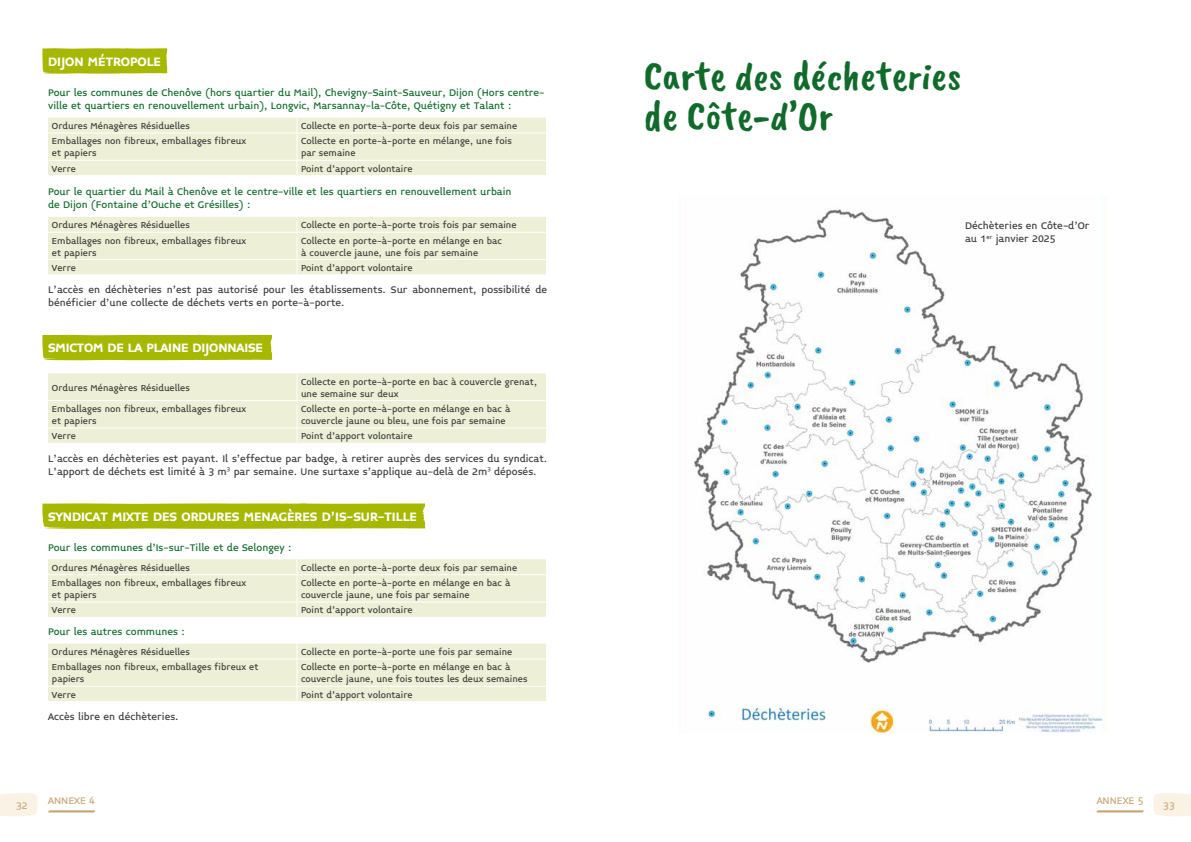
<style>
.page{position:relative;width:1191px;height:842px;background:#fff}
.page>*{position:absolute;margin:0;border:0;box-sizing:border-box;transform-origin:0 0}
.t1{font:42px/40px "Caveat Brush";color:#106b2b}
.t2{font:700 14px "Midiet Sans";color:#fff}
.t3{font:500 11px/13.2px "Midiet Sans";color:#3c3c3b}
.t4{font:500 11px/13.2px "Midiet Sans";color:#106b2b}
.t5{font:500 11px "Midiet Sans";color:#caa879}
.t6{font:500 10px/12px "Midiet Sans";color:#3c3c3b}
</style>
<div class="page">
<svg style="left:0;top:793px;width:38px;height:23px"></svg>
<svg style="left:1153px;top:793px;width:38px;height:23px"></svg>
<svg style="left:48px;top:810px;width:48px;height:3px"></svg>
<svg style="left:1096px;top:810px;width:48px;height:3px"></svg>
<svg style="left:42px;top:48px;width:125px;height:26px;background:#aabb0b"></svg>
<svg style="left:42px;top:503px;width:383px;height:26px;background:#aabb0b"></svg>
<div style="left:48px;top:118px;width:498px;height:57px;background:#edf0d6"></div>
<svg style="left:48px;top:559px;width:498px;height:58px;background:#edf0d7"></svg>
<div style="left:48px;top:217px;width:498px;height:57px;background:#edf0d6"></div>
<div style="left:48px;top:644px;width:498px;height:57px;background:#edf0d6"></div>
<svg style="left:42px;top:334px;width:230px;height:27px;background:#aebd14"></svg>
<div style="left:48px;top:373px;width:498px;height:70px;background:#edf0d6"></div>
<img style="left:679px;top:209px;width:428px;height:524px">
<h2 class="t2" style="left:48px;top:53px;width:114px">DIJON MÉTROPOLE</h2>
<p class="t4" style="left:48px;top:86px;width:498px">Pour les communes de Chenôve (hors quartier du Mail), Chevigny-Saint-Sauveur, Dijon (Hors centre&shy;ville et quartiers en renouvellement urbain), Longvic, Marsannay-la-Côte, Quétigny et Talant :</p>
<p class="t6" style="left:52px;top:120px;width:139px">Ordures Ménagères Résiduelles</p>
<p class="t6" style="left:301px;top:120px;width:218px">Collecte en porte-à-porte deux fois par semaine</p>
<p class="t6" style="left:52px;top:135px;width:196px">Emballages non fibreux, emballages fibreux et papiers</p>
<p class="t6" style="left:301px;top:135px;width:212px">Collecte en porte-à-porte en mélange, une fois par semaine</p>
<p class="t6" style="left:52px;top:163px;width:26px">Verre</p>
<p class="t6" style="left:301px;top:163px;width:113px">Point d’apport volontaire</p>
<p class="t4" style="left:48px;top:185px;width:465px">Pour le quartier du Mail à Chenôve et le centre-ville et les quartiers en renouvellement urbain de Dijon (Fontaine d’Ouche et Grésilles) :</p>
<p class="t6" style="left:52px;top:219px;width:139px">Ordures Ménagères Résiduelles</p>
<p class="t6" style="left:301px;top:219px;width:217px">Collecte en porte-à-porte trois fois par semaine</p>
<p class="t6" style="left:52px;top:235px;width:196px">Emballages non fibreux, emballages fibreux et papiers</p>
<p class="t6" style="left:301px;top:235px;width:203px">Collecte en porte-à-porte en mélange en bac à couvercle jaune, une fois par semaine</p>
<p class="t6" style="left:52px;top:262px;width:26px">Verre</p>
<p class="t6" style="left:301px;top:262px;width:113px">Point d’apport volontaire</p>
<p class="t3" style="left:48px;top:283px;width:500px">L’accès en déchèteries n’est pas autorisé pour les établissements. Sur abonnement, possibilité de bénéficier d’une collecte de déchets verts en porte-à-porte.</p>
<h2 class="t2" style="left:48px;top:340px;width:216px">SMICTOM DE LA PLAINE DIJONNAISE</h2>
<p class="t6" style="left:52px;top:382px;width:139px">Ordures Ménagères Résiduelles</p>
<p class="t6" style="left:301px;top:376px;width:237px">Collecte en porte-à-porte en bac à couvercle grenat, une semaine sur deux</p>
<p class="t6" style="left:52px;top:403px;width:196px">Emballages non fibreux, emballages fibreux et papiers</p>
<p class="t6" style="left:301px;top:403px;width:211px">Collecte en porte-à-porte en mélange en bac à couvercle jaune ou bleu, une fois par semaine</p>
<p class="t6" style="left:52px;top:430px;width:26px">Verre</p>
<p class="t6" style="left:301px;top:430px;width:113px">Point d’apport volontaire</p>
<p class="t3" style="left:48px;top:452px;width:500px">L’accès en déchèteries est payant. Il s’effectue par badge, à retirer auprès des services du syndicat.<br>L’apport de déchets est limité à 3 m<sup>3</sup> par semaine. Une surtaxe s’applique au-delà de 2m<sup>3</sup> déposés.</p>
<h2 class="t2" style="left:48px;top:509px;width:370px">SYNDICAT MIXTE DES ORDURES MENAGÈRES D’IS-SUR-TILLE</h2>
<p class="t4" style="left:48px;top:541px;width:245px">Pour les communes d’Is-sur-Tille et de Selongey :</p>
<p class="t6" style="left:52px;top:562px;width:139px">Ordures Ménagères Résiduelles</p>
<p class="t6" style="left:301px;top:562px;width:218px">Collecte en porte-à-porte deux fois par semaine</p>
<p class="t6" style="left:52px;top:577px;width:196px">Emballages non fibreux, emballages fibreux et papiers</p>
<p class="t6" style="left:301px;top:577px;width:211px">Collecte en porte-à-porte en mélange en bac à couvercle jaune, une fois par semaine</p>
<p class="t6" style="left:52px;top:604px;width:26px">Verre</p>
<p class="t6" style="left:301px;top:604px;width:113px">Point d’apport volontaire</p>
<p class="t4" style="left:48px;top:625px;width:138px">Pour les autres communes :</p>
<p class="t6" style="left:52px;top:646px;width:139px">Ordures Ménagères Résiduelles</p>
<p class="t6" style="left:301px;top:646px;width:213px">Collecte en porte-à-porte une fois par semaine</p>
<p class="t6" style="left:52px;top:661px;width:208px">Emballages non fibreux, emballages fibreux et papiers</p>
<p class="t6" style="left:301px;top:661px;width:228px">Collecte en porte-à-porte en mélange en bac à couvercle jaune, une fois toutes les deux semaines</p>
<p class="t6" style="left:52px;top:689px;width:26px">Verre</p>
<p class="t6" style="left:301px;top:689px;width:113px">Point d’apport volontaire</p>
<p class="t3" style="left:48px;top:710px;width:132px">Accès libre en déchèteries.</p>
<h1 class="t1" style="left:643px;top:56px;width:319px">Carte des décheteries de Côte-d’Or</h1>
<p class="t3" style="left:965px;top:219px;width:126px">Déchèteries en Côte-d’Or au 1<sup>er</sup> janvier 2025</p>
<p class="t5" style="left:48px;top:795px;width:48px">ANNEXE 4</p>
<p class="t5" style="left:1096px;top:795px;width:48px">ANNEXE 5</p>
<p class="t5" style="left:16px;top:799px;width:13px">32</p>
<p class="t5" style="left:1163px;top:799px;width:13px">33</p>
</div>
